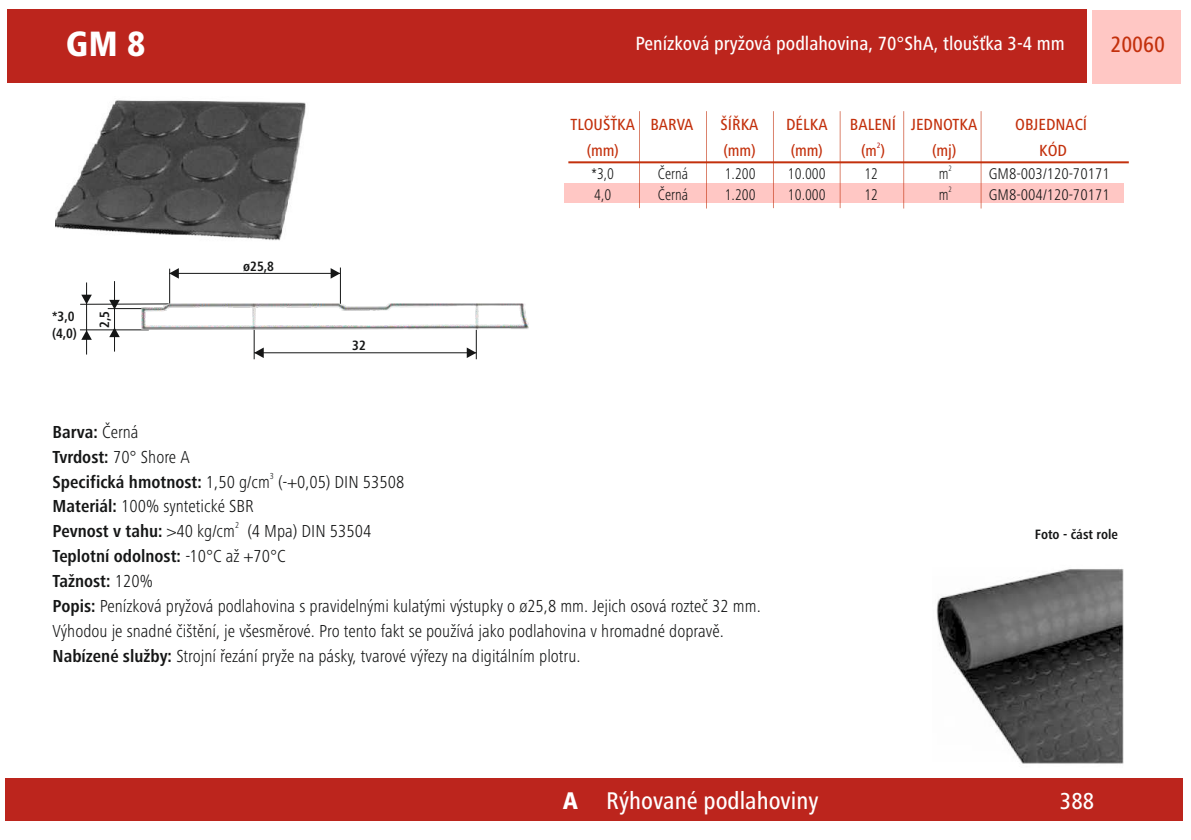
<style>
.page{position:relative;width:1191px;height:840px;background:#fff}
.page>*{position:absolute;margin:0;border:0;box-sizing:border-box;transform-origin:0 0}
.t1{font:800 condensed 36.4px "Frutiger Next Pro";color:#fff}
.t2{font:500 condensed 25px "Frutiger Next Pro";color:#fff}
.t3{font:500 condensed 24px "Frutiger Next Pro";color:#fff}
.t4{font:500 condensed 23px "Frutiger Next Pro";color:#c3300c}
.t5{font:500 condensed 19.8px "Frutiger Next Pro";color:#fff}
.t6{font:300 condensed 18px/24.8px "Frutiger Next Pro";color:#151616}
.t7{font:700 condensed 18px/24.8px "Frutiger Next Pro";color:#151616}
.t8{font:500 condensed 16.6px/26px "Frutiger Next Pro";color:#c3300c;text-align:center}
.t9{font:300 condensed 16.2px "Frutiger Next Pro";color:#151616;scale:.93 1}
.t10{font:300 condensed 16px/20.6px "Frutiger Next Pro";color:#151616;scale:.93 1}
.t11{font:300 condensed 16px/20.6px "Frutiger Next Pro";color:#151616}
.t12{font:700 condensed 14px/16.4px "Frutiger Next Pro";color:#151616}
.t13{font:300 condensed 9px "Frutiger Next Pro";color:#151616}
.t14{font:300 condensed 8px "Frutiger Next Pro";color:#151616;scale:.93 1}
.t15{font:500 condensed 8px "Frutiger Next Pro";color:#bc251d}
.s1{font-size:16px}
.s2{font-weight:300}
.s3{font-weight:700}
.s4{font-weight:800}
</style>
<div class="page">
<div style="left:1092px;top:10px;width:89px;height:74px;background:#ffc7c4"></div>
<div style="left:7px;top:9px;width:1079px;height:74px;background:#bc251d"></div>
<hr style="left:80px;top:303px;width:90px;height:1px;background:#151616">
<hr style="left:80px;top:329px;width:69px;height:1px;background:#151616">
<svg style="left:81px;top:282px;width:11px;height:72px"></svg>
<hr style="left:169px;top:273px;width:171px;height:1px;background:#151616">
<svg style="left:170px;top:268px;width:9px;height:10px"></svg>
<svg style="left:331px;top:268px;width:9px;height:10px"></svg>
<hr style="left:254px;top:352px;width:222px;height:1px;background:#151616">
<svg style="left:255px;top:347px;width:9px;height:11px"></svg>
<svg style="left:467px;top:347px;width:9px;height:11px"></svg>
<svg style="left:109px;top:281px;width:11px;height:70px"></svg>
<hr style="left:108px;top:308px;width:36px;height:1px;background:#151616">
<hr style="left:254px;top:329px;width:1px;height:30px;background:#151616">
<hr style="left:169px;top:268px;width:1px;height:37px;background:#151616">
<div style="left:5px;top:777px;width:1177px;height:43px;background:#bc251d"></div>
<div style="left:564px;top:183px;width:559px;height:20px;background:#ffc7c4"></div>
<hr style="left:568px;top:162px;width:560px;height:1px;background:#c3310d">
<hr style="left:639px;top:111px;width:1px;height:97px;background:#c3310d">
<hr style="left:706px;top:111px;width:1px;height:97px;background:#c3310d">
<hr style="left:773px;top:111px;width:1px;height:97px;background:#c3310d">
<hr style="left:839px;top:111px;width:1px;height:97px;background:#c3310d">
<hr style="left:903px;top:111px;width:1px;height:97px;background:#c3310d">
<hr style="left:980px;top:111px;width:1px;height:97px;background:#c3310d">
<img style="left:142px;top:303px;width:386px;height:26px">
<hr style="left:340px;top:267px;width:1px;height:36px;background:#151616">
<hr style="left:476px;top:329px;width:1px;height:30px;background:#151616">
<img style="left:55px;top:100px;width:251px;height:141px">
<img style="left:936px;top:569px;width:188px;height:195px">
<h1 class="t1" style="left:66px;top:30px;width:81px">GM 8</h1>
<p class="t5" style="left:635px;top:36px;width:431px">Penízková pryžová podlahovina, 70°ShA, tloušťka 3-4 mm</p>
<p class="t4" style="left:1110px;top:36px;width:56px">20060</p>
<p class="t12" style="left:52px;top:310px;width:26px">*3,0 (4,0)</p>
<p class="t12" style="left:98px;top:328px;width:19px;rotate:-90deg">2,5</p>
<p class="t12" style="left:243px;top:259px;width:32px">ø25,8</p>
<p class="t12" style="left:352px;top:339px;width:15px">32</p>
<p class="t8" style="left:587px;top:113px;width:108px;text-align:left;text-indent:-16px">TLOUŠŤKA BARVA (mm)</p>
<p class="t10" style="left:591px;top:165px;width:26px">*3,0<br>4,0</p>
<p class="t10" style="left:658px;top:165px;width:34px">Černá<br>Černá</p>
<p class="t8" style="left:720px;top:113px;width:39px;text-align:left">ŠÍŘKA (mm)</p>
<p class="t8" style="left:786px;top:113px;width:43px;text-align:left">DÉLKA (mm)</p>
<p class="t8" style="left:850px;top:113px;width:48px">BALENÍ (<span class="s1">m</span> )</p>
<p class="t15" style="left:877px;top:142px;width:5px">2</p>
<p class="t8" style="left:911px;top:113px;width:68px">JEDNOTKA (mj)</p>
<p class="t10" style="left:724px;top:165px;width:35px">1.200<br>1.200</p>
<p class="t10" style="left:788px;top:165px;width:42px">10.000<br>10.000</p>
<p class="t10" style="left:864px;top:165px;width:16px">12<br>12</p>
<p class="t14" style="left:948px;top:165px;width:5px">2</p>
<p class="t9" style="left:938px;top:167px;width:12px">m</p>
<p class="t14" style="left:948px;top:186px;width:5px">2</p>
<p class="t9" style="left:938px;top:188px;width:12px">m</p>
<p class="t8" style="left:1015px;top:113px;width:73px">OBJEDNACÍ<br>KÓD</p>
<p class="t11" style="left:988px;top:165px;width:123px">GM8-003/120-70171<br>GM8-004/120-70171</p>
<p class="t7" style="left:53px;top:421px;width:139px">Barva: <span class="s2">Černá<br></span>Tvrdost: <span class="s2">70° Shore A</span></p>
<p class="t13" style="left:270px;top:472px;width:6px">3</p>
<p class="t6" style="left:53px;top:471px;width:353px"><span class="s3">Specifická hmotnost:</span> 1,50 g/cm (-+0,05) DIN 53508<br><span class="s3">Materiál:</span> 100% syntetické SBR</p>
<p class="t13" style="left:235px;top:521px;width:6px">2</p>
<p class="t6" style="left:53px;top:520px;width:709px"><span class="s3">Pevnost v tahu:</span> &gt;40 kg/cm (4 Mpa) DIN 53504<br><span class="s3">Teplotní odolnost:</span> -10°C až +70°C<br><span class="s3">Tažnost:</span> 120%<br><span class="s3">Popis:</span> Penízková pryžová podlahovina s pravidelnými kulatými výstupky o ø25,8 mm. Jejich osová rozteč 32 mm.<br>Výhodou je snadné čištění, je všesměrové. Pro tento fakt se používá jako podlahovina v hromadné dopravě.<br><span class="s3">Nabízené služby:</span> Strojní řezání pryže na pásky, tvarové výřezy na digitálním plotru.</p>
<p class="t12" style="left:1035px;top:528px;width:84px">Foto - část role</p>
<h2 class="t2" style="left:563px;top:790px;width:257px"><span class="s4">A</span> Rýhované podlahoviny</h2>
<h3 class="t3" style="left:1060px;top:790px;width:36px">388</h3>
</div>
